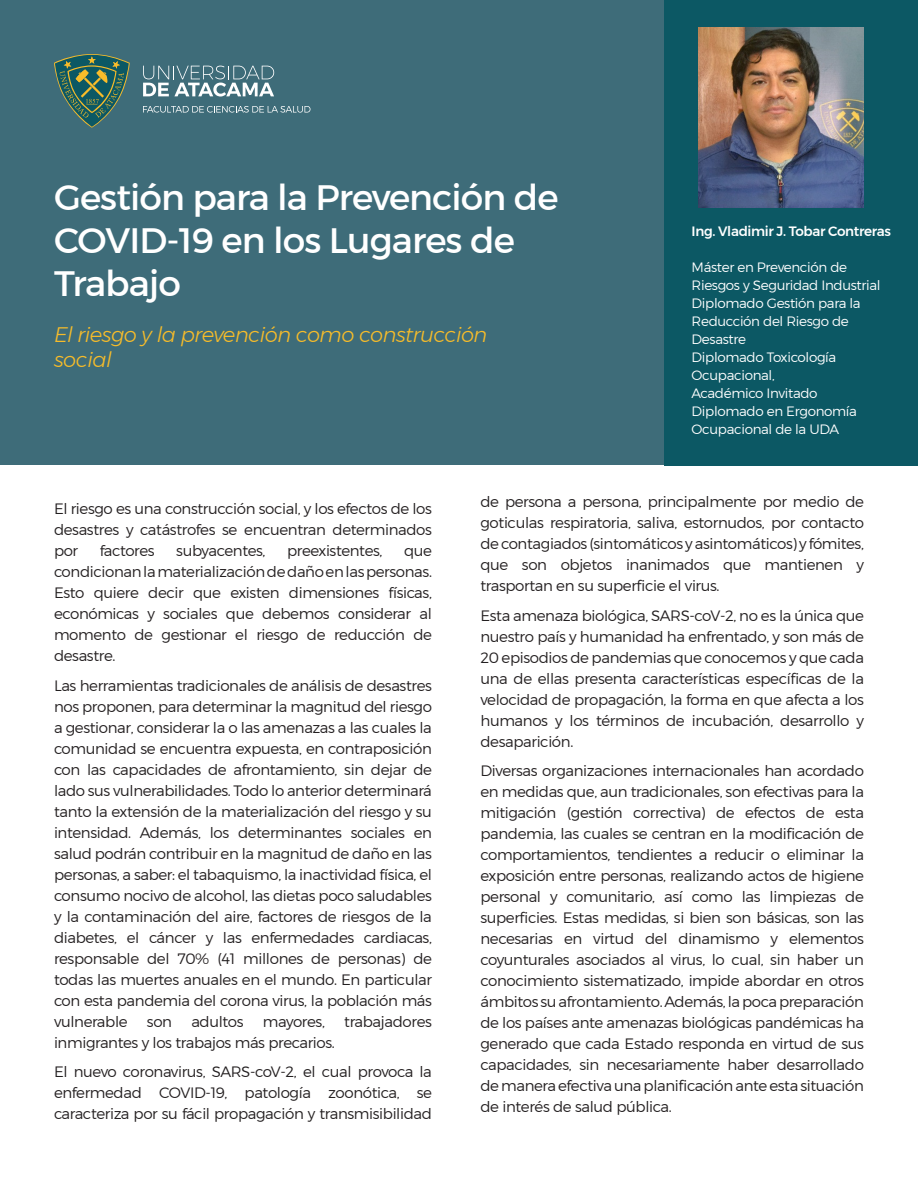
<style>
.page{position:relative;width:918px;height:1188px;background:#fff}
.page>*{position:absolute;margin:0;border:0;box-sizing:border-box;transform-origin:0 0}
.t1{font:36px/43.2px "Montserrat";letter-spacing:-.025em;color:#fff}
.t2{font:italic 300 21px/25.2px "Montserrat";letter-spacing:-.025em;color:#f7bc2a}
.t3{font:300 15px/21px "Montserrat";letter-spacing:-.025em;color:#231f20;text-align:justify}
.t4{font:300 13.5px/18px "Montserrat";letter-spacing:-.025em;color:#fff}
.t5{font:500 13.5px "Montserrat";letter-spacing:-.025em;color:#fff}
</style>
<div class="page">
<div style="left:1px;top:1px;width:916px;height:464px;background:#3e6c79"></div>
<div style="left:665px;top:0;width:253px;height:465px;background:#0c5864"></div>
<svg style="left:143px;top:66px;width:131px;height:31px"></svg>
<svg style="left:143px;top:106px;width:167px;height:7px"></svg>
<svg style="left:54px;top:54px;width:76px;height:74px"></svg>
<img style="left:698px;top:27px;width:166px;height:180px">
<p class="t1" style="left:54px;top:176px;width:506px">Gestión para la Prevención de<br>COVID-19 en los Lugares de<br>Trabajo</p>
<p class="t2" style="left:54px;top:322px;width:435px">El riesgo y la prevención como construcción social</p>
<p class="t5" style="left:692px;top:223px;width:201px">Ing. Vladimir J. Tobar Contreras</p>
<p class="t4" style="left:692px;top:258px;width:191px">Máster en Prevención de<br>Riesgos y Seguridad Industrial</p>
<p class="t4" style="left:692px;top:294px;width:171px">Diplomado Gestión para la<br>Reducción del Riesgo de<br>Desastre</p>
<p class="t4" style="left:692px;top:348px;width:146px">Diplomado Toxicología<br>Ocupacional,</p>
<p class="t4" style="left:692px;top:384px;width:167px">Académico Invitado<br>Diplomado en Ergonomía<br>Ocupacional de la UDA</p>
<p class="t3" style="left:54px;top:498px;width:380px">El riesgo es una construcción social, y los efectos de los desastres y catástrofes se encuentran determinados por</p>
<p class="t3" style="left:100px;top:540px;width:56px">factores</p>
<p class="t3" style="left:176px;top:540px;width:91px">subyacentes,</p>
<p class="t3" style="left:287px;top:540px;width:97px">preexistentes,</p>
<p class="t3" style="left:54px;top:540px;width:380px;text-indent:350px">que condicionan la materialización de daño en las personas.<br>Esto quiere decir que existen dimensiones físicas, económicas y sociales que debemos considerar al momento de gestionar el riesgo de reducción de desastre.</p>
<p class="t3" style="left:54px;top:674px;width:380px">Las herramientas tradicionales de análisis de desastres nos proponen, para determinar la magnitud del riesgo a gestionar, considerar la o las amenazas a las cuales la comunidad se encuentra expuesta, en contraposición con las capacidades de afrontamiento, sin dejar de lado sus vulnerabilidades. Todo lo anterior determinará tanto la extensión de la materialización del riesgo y su intensidad. Además, los determinantes sociales en salud podrán contribuir en la magnitud de daño en las personas, a saber: el tabaquismo, la inactividad física, el consumo nocivo de alcohol, las dietas poco saludables y la contaminación del aire, factores de riesgos de la diabetes, el cáncer y las enfermedades cardiacas, responsable del 70% (41 millones de personas) de todas las muertes anuales en el mundo. En particular con esta pandemia del corona virus, la población más vulnerable</p>
<p class="t3" style="left:147px;top:1010px;width:27px">son</p>
<p class="t3" style="left:191px;top:1010px;width:54px">adultos</p>
<p class="t3" style="left:263px;top:1010px;width:64px">mayores,</p>
<p class="t3" style="left:344px;top:1010px;width:89px">trabajadores</p>
<p class="t3" style="left:54px;top:1031px;width:282px">inmigrantes y los trabajos más precarios.</p>
<p class="t3" style="left:54px;top:1061px;width:380px">El nuevo coronavirus, SARS-coV-2, el cual provoca la enfermedad COVID-19, patología zoonótica, se caracteriza por su fácil propagación y transmisibilidad</p>
<p class="t3" style="left:480px;top:491px;width:385px">de persona a persona, principalmente por medio de goticulas respiratoria, saliva, estornudos, por contacto de contagiados (sintomáticos y asintomáticos) y fómites, que son objetos inanimados que mantienen y trasportan en su superficie el virus.</p>
<p class="t3" style="left:480px;top:605px;width:385px">Esta amenaza biológica, SARS-coV-2, no es la única que nuestro país y humanidad ha enfrentado, y son más de 20 episodios de pandemias que conocemos y que cada una de ellas presenta características específicas de la velocidad de propagación, la forma en que afecta a los humanos y los términos de incubación, desarrollo y desaparición.</p>
<p class="t3" style="left:480px;top:760px;width:385px">Diversas organizaciones internacionales han acordado en medidas que, aun tradicionales, son efectivas para la mitigación (gestión correctiva) de efectos de esta pandemia, las cuales se centran en la modificación de comportamientos, tendientes a reducir o eliminar la exposición entre personas, realizando actos de higiene personal y comunitario, así como las limpiezas de superficies. Estas medidas, si bien son básicas, son las necesarias en virtud del dinamismo y elementos coyunturales asociados al virus, lo cual, sin haber un conocimiento sistematizado, impide abordar en otros ámbitos su afrontamiento. Además, la poca preparación de los países ante amenazas biológicas pandémicas ha generado que cada Estado responda en virtud de sus capacidades, sin necesariamente haber desarrollado de manera efectiva una planificación ante esta situación de interés de salud pública.</p>
</div>
